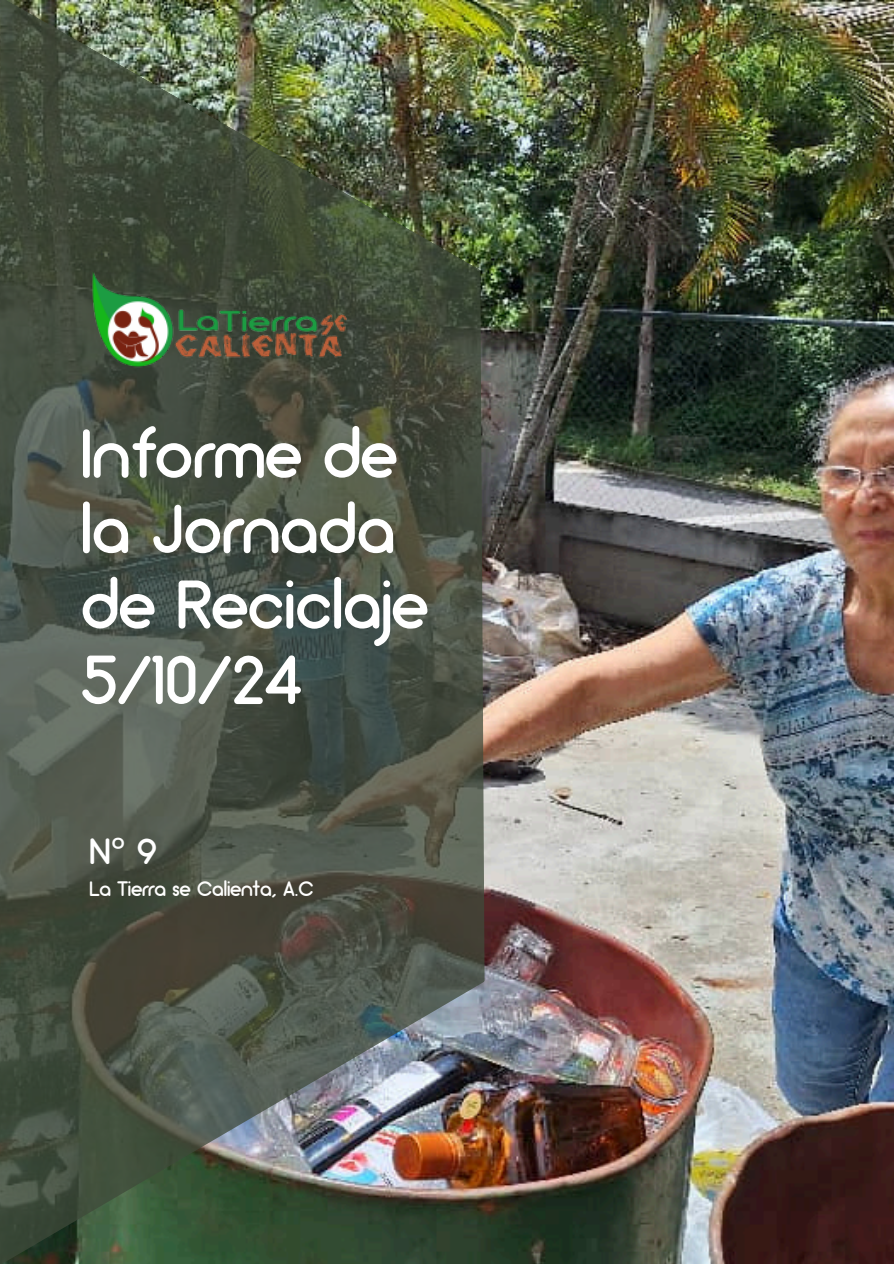
<style>
.page{position:relative;width:894px;height:1264px;background:#fff}
.page>*{position:absolute;margin:0;border:0;box-sizing:border-box;transform-origin:0 0}
.t1{font:69px/75.3px "Arciform";color:#fff}
.t2{font:36.3px "Arciform";color:#fff}
.t3{font:21px "Arciform";color:#fefefd}
.s1{font-family:"Noto Sans"}
</style>
<div class="page">
<img style="left:484px;top:0;width:409px;height:1263px">
<img style="left:0;top:0;width:484px;height:1263px">
<img style="left:81px;top:266px;width:266px;height:105px">
<h1 class="t1" style="left:81px;top:423px;width:348px">Informe de la Jornada de Reciclaje<br>5/10/24</h1>
<h2 class="t2" style="left:89px;top:837px;width:69px">N<span class="s1">°</span> 9</h2>
<p class="t3" style="left:89px;top:880px;width:226px">La Tierra se Calienta, A.C</p>
</div>
